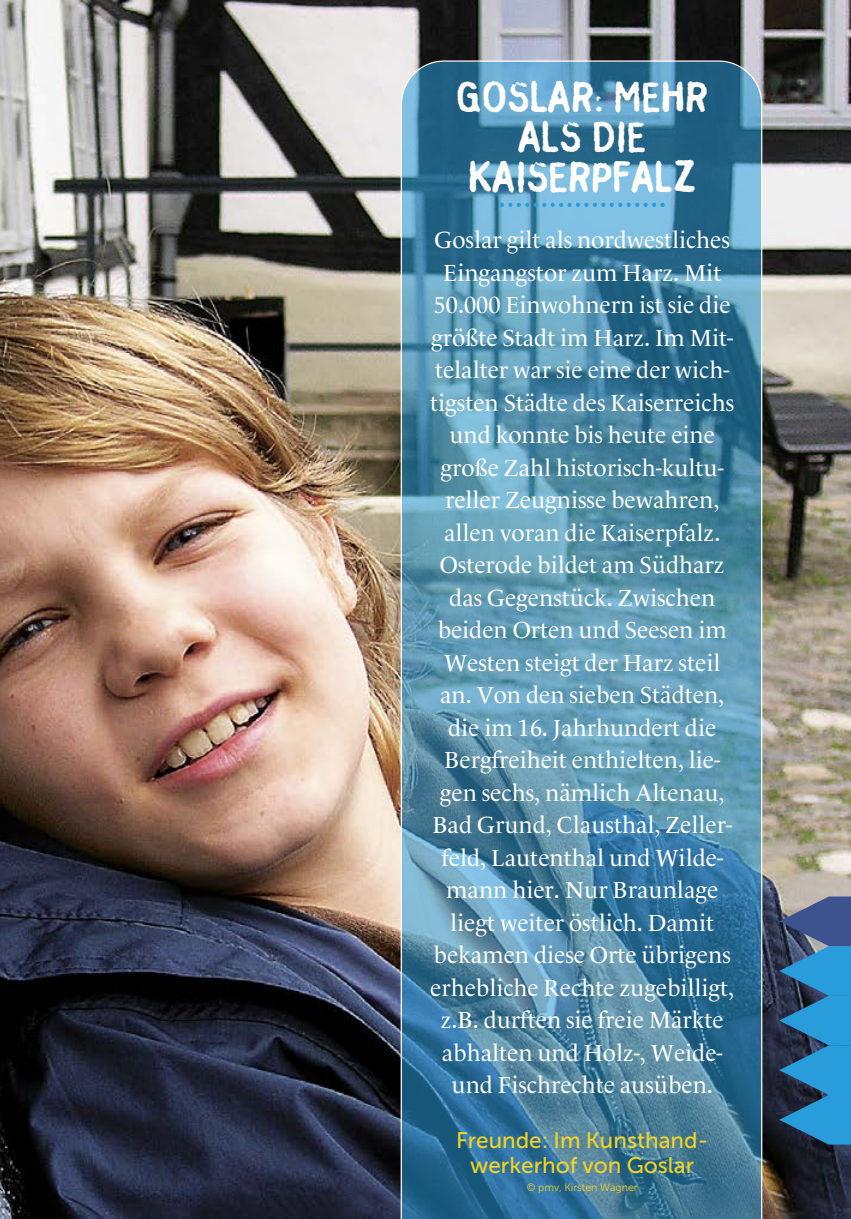
<style>
.page{position:relative;width:851px;height:1219px;background:#fff}
.page>*{position:absolute;margin:0;border:0;box-sizing:border-box;transform-origin:0 0}
.t1{font:40px/40px "Stamp Gothic OT";letter-spacing:-.06em;color:#fff;text-align:center}
.t2{font:23.75px/32.5px "Le Monde Livre Std";color:#fff;text-align:center}
.t3{font:22.5px/24.8px "Museo Sans 500";color:#f3d323;text-align:center}
.t4{font:10.5px "Museo Sans 300";color:#f3d323}
</style>
<div class="page">
<img style="left:0;top:0;width:850px;height:1219px">
<svg style="left:400px;top:60px;width:362px;height:1159px;background:#4d88a6"></svg>
<svg style="left:499px;top:203px;width:165px;height:4px"></svg>
<svg style="left:779px;top:896px;width:71px;height:248px;background:#3272a0"></svg>
<p class="t1" style="left:455px;top:80px;width:256px">GOSLAR: MEHR<br>ALS DIE<br>KAISERPFALZ</p>
<p class="t2" style="left:430px;top:226px;width:305px">Goslar gilt als nordwestliches<br>Eingangstor zum Harz. Mit<br>50.000 Einwohnern ist sie die größte Stadt im Harz. Im Mit&shy;telalter war sie eine der wich&shy;tigsten Städte des Kaiserreichs und konnte bis heute eine große Zahl historisch-kultu&shy;reller Zeugnisse bewahren, allen voran die Kaiserpfalz.<br>Osterode bildet am Südharz das Gegenstück. Zwischen beiden Orten und Seesen im<br>Westen steigt der Harz steil an. Von den sieben Städten, die im 16. Jahrhundert die<br>Bergfreiheit enthielten, lie&shy;gen sechs, nämlich Altenau,<br>Bad Grund, Clausthal, Zeller&shy;feld, Lautenthal und Wilde&shy;mann hier. Nur Braunlage liegt weiter östlich. Damit bekamen diese Orte übrigens erhebliche Rechte zugebilligt, z.B. durften sie freie Märkte abhalten und Holz-, Weide&shy;und Fischrechte ausüben.</p>
<p class="t3" style="left:456px;top:1130px;width:254px">Freunde: Im Kunsthand - werkerhof von Goslar</p>
<p class="t4" style="left:526px;top:1183px;width:112px">© pmv, Kirsten Wagner</p>
</div>
